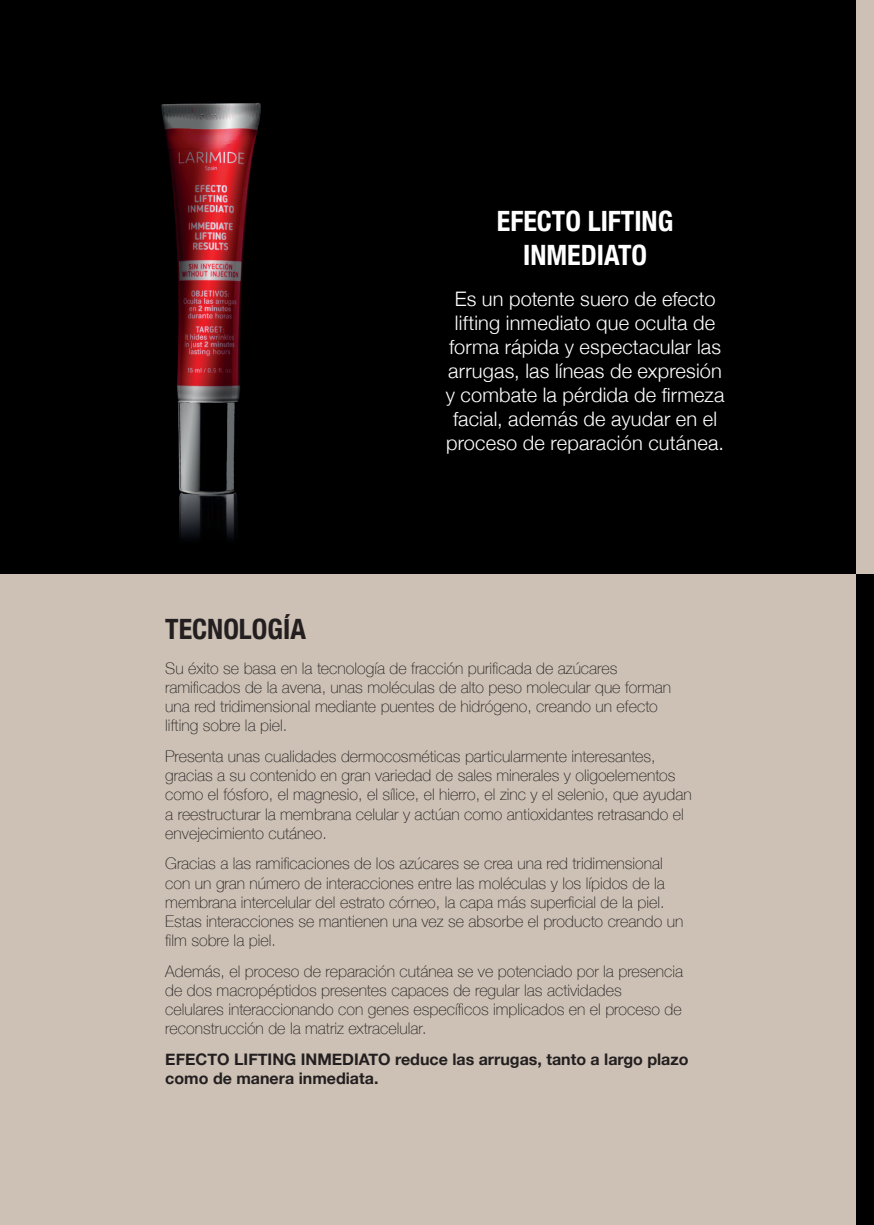
<style>
.page{position:relative;width:874px;height:1225px;background:#fff}
.page>*{position:absolute;margin:0;border:0;box-sizing:border-box;transform-origin:0 0}
.t1{font:700 condensed 28px/33.6px "Helvetica Neue";color:#fff;text-align:center}
.t2{font:700 condensed 28px "Helvetica Neue";color:#231f20}
.t3{font:300 20px/24px "Helvetica Neue";letter-spacing:.01em;color:#fff;text-align:center}
.t4{font:100 16px/19.2px "Helvetica Neue";color:#231f20}
.t5{font:700 16px/19.2px "Helvetica Neue";color:#231f20}
</style>
<div class="page">
<div style="left:0;top:0;width:856px;height:574px;background:#000"></div>
<img style="left:161px;top:102px;width:100px;height:437px">
<div style="left:0;top:574px;width:856px;height:651px;background:#cdc1b5"></div>
<div style="left:856px;top:0;width:17px;height:574px;background:#cdc1b5"></div>
<div style="left:856px;top:574px;width:17px;height:651px;background:#000"></div>
<p class="t1" style="left:496px;top:202px;width:178px">EFECTO LIFTING<br>INMEDIATO</p>
<p class="t3" style="left:445px;top:285px;width:280px">Es un potente suero de efecto lifting inmediato que oculta de forma rápida y espectacular las arrugas, las líneas de expresión y combate la pérdida de firmeza facial, además de ayudar en el proceso de reparación cutánea.</p>
<p class="t2" style="left:165px;top:606px;width:142px">TECNOLOGÍA</p>
<p class="t4" style="left:165px;top:658px;width:507px">Su éxito se basa en la tecnología de fracción purificada de azúcares ramificados de la avena, unas moléculas de alto peso molecular que forman una red tridimensional mediante puentes de hidrógeno, creando un efecto lifting sobre la piel.</p>
<p class="t4" style="left:165px;top:746px;width:527px">Presenta unas cualidades dermocosméticas particularmente interesantes, gracias a su contenido en gran variedad de sales minerales y oligoelementos como el fósforo, el magnesio, el sílice, el hierro, el zinc y el selenio, que ayudan a reestructurar la membrana celular y actúan como antioxidantes retrasando el envejecimiento cutáneo.</p>
<p class="t4" style="left:165px;top:853px;width:519px">Gracias a las ramificaciones de los azúcares se crea una red tridimensional con un gran número de interacciones entre las moléculas y los lípidos de la membrana intercelular del estrato córneo, la capa más superficial de la piel.<br>Estas interacciones se mantienen una vez se absorbe el producto creando un film sobre la piel.</p>
<p class="t4" style="left:165px;top:960px;width:519px">Además, el proceso de reparación cutánea se ve potenciado por la presencia de dos macropéptidos presentes capaces de regular las actividades celulares interaccionando con genes específicos implicados en el proceso de reconstrucción de la matriz extracelular.</p>
<p class="t5" style="left:165px;top:1050px;width:524px">EFECTO LIFTING INMEDIATO reduce las arrugas, tanto a largo plazo como de manera inmediata.</p>
</div>
